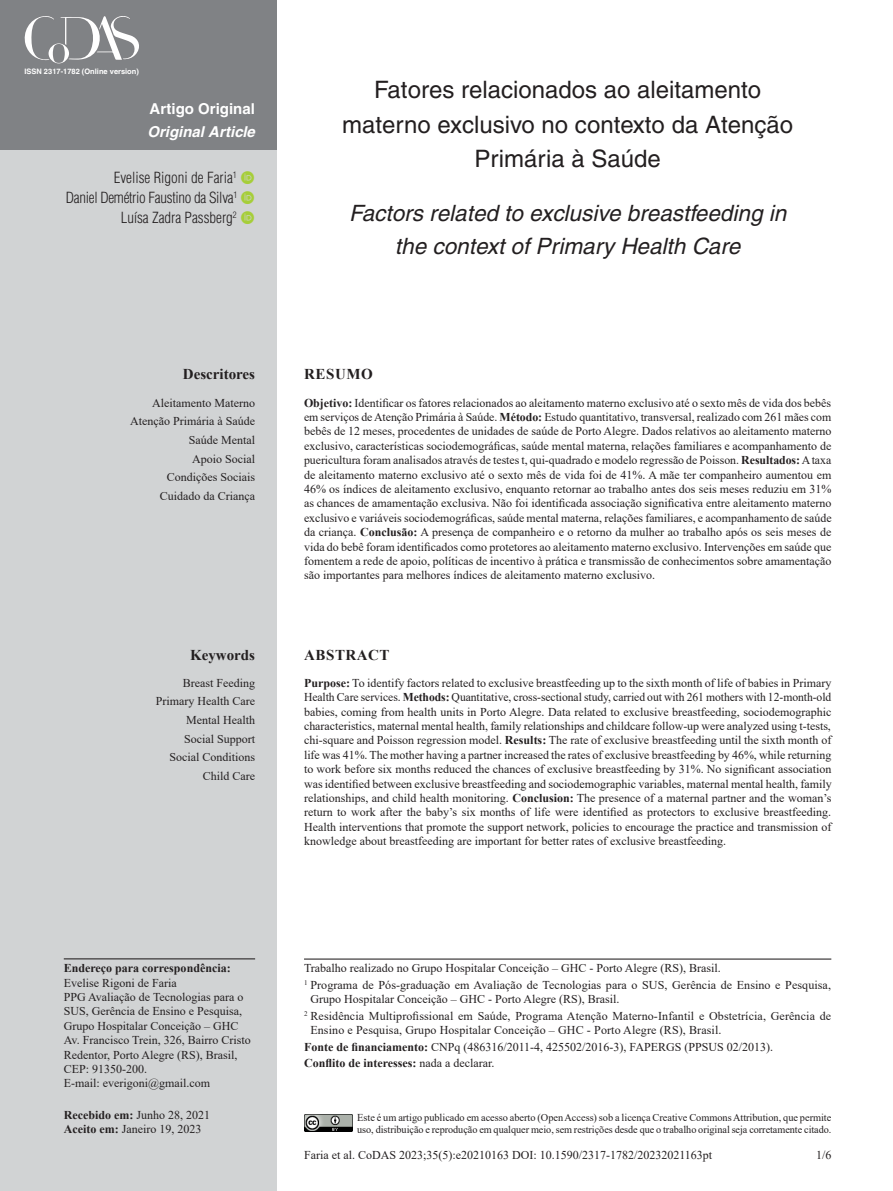
<style>
.page{position:relative;width:893px;height:1191px;background:#fff}
.page>*{position:absolute;margin:0;border:0;box-sizing:border-box;transform-origin:0 0}
.ArticleTitle{font:24px/34.5px "Helvetica";color:#231f20;text-align:center}
.ArticleTitle-Trans1{font:italic 22.5px/33px "Helvetica";color:#231f20;text-align:center}
.Authors{font:300 condensed 15px "Helvetica";color:#231f20}
.Authors-2{font:300 condensed 15px "Helvetica";letter-spacing:-.02em;color:#231f20}
.t1{font:italic 700 15px "Helvetica";color:#fff}
.t2{font:700 15px "Helvetica";color:#fff}
.KeywordsTitle{font:700 15px "Times New Roman";color:#231f20}
.KeywordsTitle-Trans1{font:700 15px "Times New Roman";color:#231f20}
.AbstractTitle-Trans1{font:700 15px "Times New Roman";letter-spacing:.035em;color:#231f20}
.AbstractTitle{font:700 15px "Times New Roman";letter-spacing:.035em;color:#231f20}
.Abstract{font:12px/14.4px "Times New Roman";color:#231f20;text-align:justify}
.Abstract-Trans1{font:12px/14.4px "Times New Roman";color:#231f20;text-align:justify}
.Affiliations{font:12px/14.4px "Times New Roman";letter-spacing:.01em;color:#231f20}
.Correspondence{font:12px/14.4px "Times New Roman";color:#231f20}
.Keywords{font:12px "Times New Roman";color:#231f20}
.Keywords-Trans1{font:12px "Times New Roman";color:#231f20}
.fnFinancial-disclosu{font:12px "Times New Roman";color:#231f20}
.fnArticleOther{font:12px "Times New Roman";color:#231f20}
.History{font:12px/14.4px "Times New Roman";color:#231f20}
.fnConflict{font:700 12px "Times New Roman";color:#231f20}
.pubNameFooter{font:10.5px/12.6px "Times New Roman";letter-spacing:-.005em;color:#231f20}
.t3{font:700 7.5px "Helvetica";color:#fff}
.s1{font-weight:700}
.s2{font-weight:400}
</style>
<div class="page">
<div style="left:0;top:149px;width:276px;height:1042px;background:#d1d3d4"></div>
<div style="left:0;top:0;width:276px;height:149px;background:#808285"></div>
<img style="left:304px;top:1114px;width:48px;height:17px">
<svg style="left:24px;top:16px;width:115px;height:48px"></svg>
<hr style="left:64px;top:958px;width:191px;height:1px;background:#231f20">
<hr style="left:304px;top:958px;width:527px;height:1px;background:#231f20">
<p class="t3" style="left:24px;top:66px;width:116px">ISSN 2317-1782 (Online version)</p>
<p class="t2" style="left:150px;top:100px;width:107px">Artigo Original</p>
<p class="t1" style="left:147px;top:122px;width:109px">Original Article</p>
<p class="Authors" style="left:114px;top:168px;width:124px">Evelise Rigoni de Faria<sup>1</sup></p>
<p class="Authors-2" style="left:66px;top:188px;width:173px">Daniel Demétrio Faustino da Silva<sup>1</sup></p>
<p class="Authors" style="left:121px;top:208px;width:118px">Luísa Zadra Passberg<sup>2</sup></p>
<p class="KeywordsTitle" style="left:183px;top:363px;width:74px">Descritores</p>
<p class="Keywords" style="left:152px;top:394px;width:104px">Aleitamento Materno</p>
<p class="Keywords" style="left:130px;top:413px;width:126px">Atenção Primária à Saúde</p>
<p class="Keywords" style="left:189px;top:431px;width:68px">Saúde Mental</p>
<p class="Keywords" style="left:192px;top:450px;width:64px">Apoio Social</p>
<p class="Keywords" style="left:167px;top:469px;width:90px">Condições Sociais</p>
<p class="Keywords" style="left:160px;top:487px;width:97px">Cuidado da Criança</p>
<p class="KeywordsTitle-Trans1" style="left:190px;top:643px;width:66px">Keywords</p>
<p class="Keywords-Trans1" style="left:183px;top:674px;width:74px">Breast Feeding</p>
<p class="Keywords-Trans1" style="left:156px;top:693px;width:101px">Primary Health Care</p>
<p class="Keywords-Trans1" style="left:186px;top:711px;width:70px">Mental Health</p>
<p class="Keywords-Trans1" style="left:184px;top:730px;width:73px">Social Support</p>
<p class="Keywords-Trans1" style="left:169px;top:749px;width:87px">Social Conditions</p>
<p class="Keywords-Trans1" style="left:203px;top:767px;width:54px">Child Care</p>
<p class="Correspondence" style="left:64px;top:960px;width:188px"><span class="s1">Endereço para correspondência:<br></span>Evelise Rigoni de Faria<br>PPG Avaliação de Tecnologias para o<br>SUS, Gerência de Ensino e Pesquisa,<br>Grupo Hospitalar Conceição – GHC<br>Av. Francisco Trein, 326, Bairro Cristo<br>Redentor, Porto Alegre (RS), Brasil,<br>CEP: 91350-200.<br>E-mail: everigoni@gmail.com</p>
<p class="History" style="left:64px;top:1107px;width:148px"><span class="s1">Recebido em:</span> Junho 28, 2021<br><span class="s1">Aceito em:</span> Janeiro 19, 2023</p>
<p class="ArticleTitle" style="left:342px;top:72px;width:452px">Fatores relacionados ao aleitamento materno exclusivo no contexto da Atenção<br>Primária à Saúde</p>
<p class="ArticleTitle-Trans1" style="left:349px;top:197px;width:439px">Factors related to exclusive breastfeeding in the context of Primary Health Care</p>
<p class="AbstractTitle" style="left:304px;top:363px;width:70px">RESUMO</p>
<p class="Abstract" style="left:304px;top:395px;width:529px"><span class="s1">Objetivo:</span> Identificar os fatores relacionados ao aleitamento materno exclusivo até o sexto mês de vida dos bebês em serviços de Atenção Primária à Saúde. <span class="s1">Método:</span> Estudo quantitativo, transversal, realizado com 261 mães com bebês de 12 meses, procedentes de unidades de saúde de Porto Alegre. Dados relativos ao aleitamento materno exclusivo, características sociodemográficas, saúde mental materna, relações familiares e acompanhamento de puericultura foram analisados através de testes t, qui-quadrado e modelo regressão de Poisson. <span class="s1">Resultados:</span> A taxa de aleitamento materno exclusivo até o sexto mês de vida foi de 41%. A mãe ter companheiro aumentou em 46% os índices de aleitamento exclusivo, enquanto retornar ao trabalho antes dos seis meses reduziu em 31% as chances de amamentação exclusiva. Não foi identificada associação significativa entre aleitamento materno exclusivo e variáveis sociodemográficas, saúde mental materna, relações familiares, e acompanhamento de saúde da criança. <span class="s1">Conclusão:</span> A presença de companheiro e o retorno da mulher ao trabalho após os seis meses de vida do bebê foram identificados como protetores ao aleitamento materno exclusivo. Intervenções em saúde que fomentem a rede de apoio, políticas de incentivo à prática e transmissão de conhecimentos sobre amamentação são importantes para melhores índices de aleitamento materno exclusivo.</p>
<p class="AbstractTitle-Trans1" style="left:304px;top:643px;width:87px">ABSTRACT</p>
<p class="Abstract-Trans1" style="left:304px;top:675px;width:529px"><span class="s1">Purpose:</span> To identify factors related to exclusive breastfeeding up to the sixth month of life of babies in Primary Health Care services. <span class="s1">Methods:</span> Quantitative, cross-sectional study, carried out with 261 mothers with 12-month-old babies, coming from health units in Porto Alegre. Data related to exclusive breastfeeding, sociodemographic characteristics, maternal mental health, family relationships and childcare follow-up were analyzed using t-tests, chi-square and Poisson regression model. <span class="s1">Results:</span> The rate of exclusive breastfeeding until the sixth month of life was 41%. The mother having a partner increased the rates of exclusive breastfeeding by 46%, while returning to work before six months reduced the chances of exclusive breastfeeding by 31%. No significant association was identified between exclusive breastfeeding and sociodemographic variables, maternal mental health, family relationships, and child health monitoring. <span class="s1">Conclusion:</span> The presence of a maternal partner and the woman’s return to work after the baby’s six months of life were identified as protectors to exclusive breastfeeding.<br>Health interventions that promote the support network, policies to encourage the practice and transmission of knowledge about breastfeeding are important for better rates of exclusive breastfeeding.</p>
<p class="fnArticleOther" style="left:304px;top:960px;width:418px">Trabalho realizado no Grupo Hospitalar Conceição – GHC - Porto Alegre (RS), Brasil.</p>
<p class="Affiliations" style="left:310px;top:977px;width:522px;text-indent:-6px"><sup>1</sup> Programa de Pós-graduação em Avaliação de Tecnologias para o SUS, Gerência de Ensino e Pesquisa,<br>Grupo Hospitalar Conceição – GHC - Porto Alegre (RS), Brasil.</p>
<p class="Affiliations" style="left:310px;top:1008px;width:522px;text-indent:-6px"><sup>2</sup> Residência Multiprofissional em Saúde, Programa Atenção Materno-Infantil e Obstetrícia, Gerência de<br>Ensino e Pesquisa, Grupo Hospitalar Conceição – GHC - Porto Alegre (RS), Brasil.</p>
<p class="fnFinancial-disclosu" style="left:304px;top:1038px;width:471px"><span class="s1">Fonte de financiamento:</span> CNPq (486316/2011-4, 425502/2016-3), FAPERGS (PPSUS 02/2013).</p>
<p class="fnConflict" style="left:304px;top:1054px;width:192px">Conflito de interesses: <span class="s2">nada a declarar.</span></p>
<p class="pubNameFooter" style="left:357px;top:1110px;width:476px">Este é um artigo publicado em acesso aberto (Open Access) sob a licença Creative Commons Attribution, que permite uso, distribuição e reprodução em qualquer meio, sem restrições desde que o trabalho original seja corretamente citado.</p>
<p class="Abstract" style="left:304px;top:1147px;width:410px">Faria et al. CoDAS 2023;35(5):e20210163 DOI: 10.1590/2317-1782/20232021163pt</p>
<p class="Abstract" style="left:816px;top:1147px;width:17px">1/6</p>
</div>
